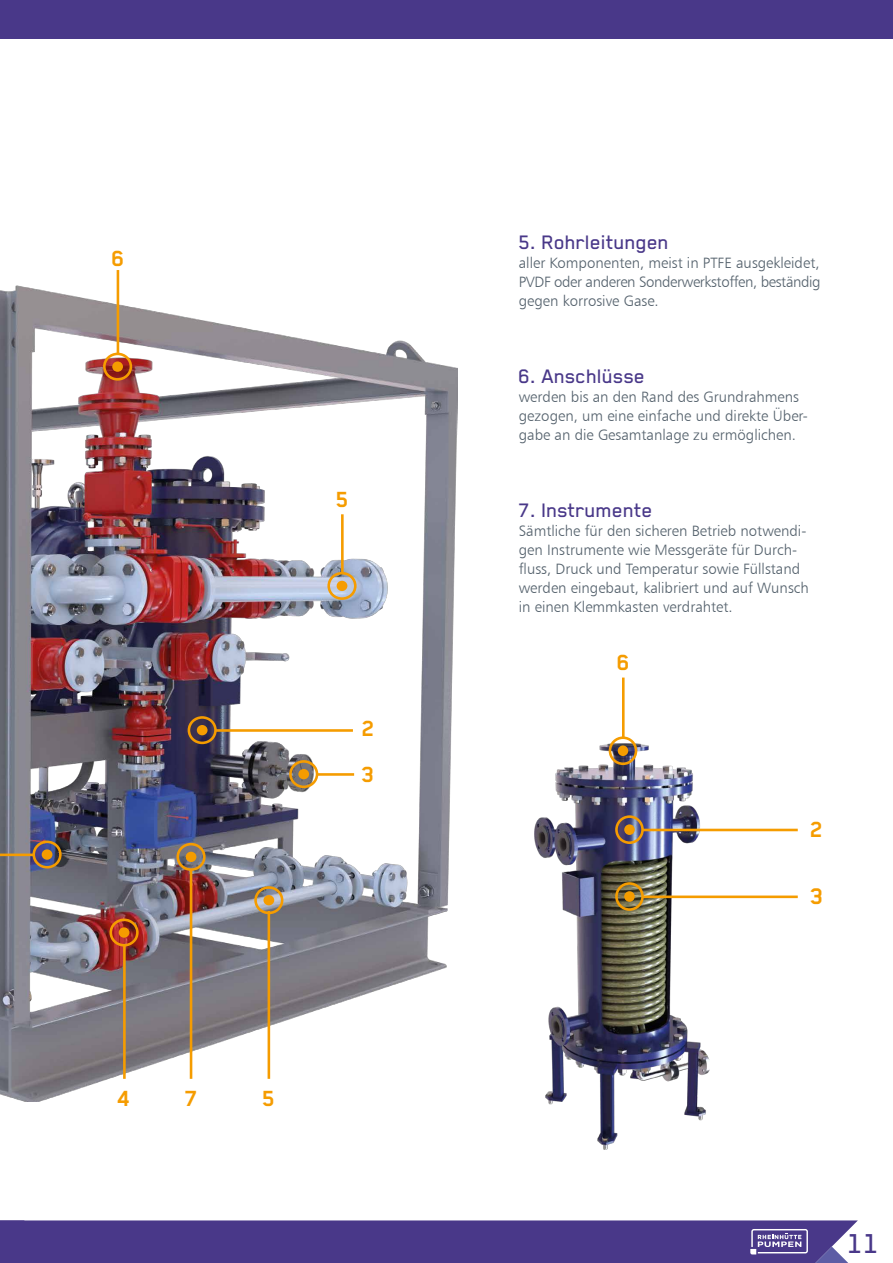
<style>
.page{position:relative;width:893px;height:1263px;background:#fff}
.page>*{position:absolute;margin:0;border:0;box-sizing:border-box;transform-origin:0 0}
.t1{font:500 31.5px "Blender Pro";color:#493889}
.t2{font:700 26.1px "Blender Pro";color:#f59c00}
.t3{font:700 25.35px "Blender Pro";color:#f59c00}
.t4{font:500 22.5px "Blender Pro";color:#493889}
.t5{font:15px/19.2px "Humanist 777 BT Light B";color:#54616c}
</style>
<div class="page">
<div style="left:0;top:0;width:893px;height:38px;background:#493889"></div>
<div style="left:0;top:1220px;width:858px;height:43px;background:#493889"></div>
<img style="left:534px;top:743px;width:176px;height:407px">
<div style="left:609px;top:736px;width:28px;height:29px;border:3px solid #f59c00;border-radius:50%"></div>
<div style="left:618px;top:745px;width:10px;height:11px;background:#f59c00;border-radius:50%"></div>
<hr style="left:622px;top:677px;width:3px;height:61px;background:#f59c00">
<div style="left:615px;top:882px;width:29px;height:29px;border:3px solid #f59c00;border-radius:50%"></div>
<div style="left:624px;top:891px;width:11px;height:11px;background:#f59c00;border-radius:50%"></div>
<hr style="left:642px;top:895px;width:156px;height:3px;background:#f59c00">
<div style="left:615px;top:815px;width:29px;height:29px;border:3px solid #f59c00;border-radius:50%"></div>
<div style="left:624px;top:824px;width:11px;height:11px;background:#f59c00;border-radius:50%"></div>
<hr style="left:642px;top:829px;width:156px;height:2px;background:#f59c00">
<img style="left:0;top:270px;width:457px;height:831px">
<div style="left:32px;top:840px;width:30px;height:28px;border:3px solid #f59c00;border-radius:50%"></div>
<div style="left:42px;top:849px;width:10px;height:11px;background:#f59c00;border-radius:50%"></div>
<hr style="left:0;top:853px;width:34px;height:3px;background:#f59c00">
<div style="left:109px;top:918px;width:30px;height:28px;border:3px solid #f59c00;border-radius:50%"></div>
<div style="left:119px;top:927px;width:10px;height:11px;background:#f59c00;border-radius:50%"></div>
<hr style="left:123px;top:945px;width:3px;height:134px;background:#f59c00">
<div style="left:176px;top:843px;width:30px;height:28px;border:3px solid #f59c00;border-radius:50%"></div>
<div style="left:186px;top:852px;width:10px;height:10px;background:#f59c00;border-radius:50%"></div>
<hr style="left:190px;top:869px;width:2px;height:210px;background:#f59c00">
<div style="left:103px;top:353px;width:29px;height:28px;border:3px solid #f59c00;border-radius:50%"></div>
<div style="left:112px;top:361px;width:11px;height:11px;background:#f59c00;border-radius:50%"></div>
<hr style="left:117px;top:270px;width:2px;height:84px;background:#f59c00">
<div style="left:327px;top:572px;width:30px;height:28px;border:3px solid #f59c00;border-radius:50%"></div>
<div style="left:337px;top:581px;width:10px;height:10px;background:#f59c00;border-radius:50%"></div>
<hr style="left:341px;top:514px;width:3px;height:59px;background:#f59c00">
<div style="left:289px;top:760px;width:29px;height:28px;border:3px solid #f59c00;border-radius:50%"></div>
<div style="left:298px;top:769px;width:11px;height:10px;background:#f59c00;border-radius:50%"></div>
<hr style="left:317px;top:773px;width:37px;height:3px;background:#f59c00">
<hr style="left:268px;top:911px;width:2px;height:168px;background:#f59c00">
<div style="left:254px;top:886px;width:29px;height:28px;border:3px solid #f59c00;border-radius:50%"></div>
<div style="left:263px;top:895px;width:11px;height:10px;background:#f59c00;border-radius:50%"></div>
<div style="left:188px;top:716px;width:29px;height:28px;border:3px solid #f59c00;border-radius:50%"></div>
<div style="left:197px;top:725px;width:11px;height:10px;background:#f59c00;border-radius:50%"></div>
<hr style="left:215px;top:729px;width:138px;height:3px;background:#f59c00">
<h3 class="t3" style="left:111px;top:245px;width:15px">6</h3>
<h3 class="t3" style="left:336px;top:486px;width:15px">5</h3>
<h3 class="t3" style="left:362px;top:714px;width:15px">2</h3>
<h3 class="t3" style="left:362px;top:760px;width:15px">3</h3>
<h3 class="t3" style="left:117px;top:1084px;width:15px">4</h3>
<h3 class="t3" style="left:184px;top:1084px;width:15px">7</h3>
<h3 class="t3" style="left:262px;top:1084px;width:15px">5</h3>
<h3 class="t4" style="left:519px;top:230px;width:152px">5. Rohrleitungen</h3>
<p class="t5" style="left:519px;top:253px;width:303px;text-align:justify">aller Komponenten, meist in PTFE ausgekleidet, PVDF oder anderen Sonderwerkstoffen, beständig gegen korrosive Gase.</p>
<h3 class="t4" style="left:519px;top:364px;width:128px">6. Anschlüsse</h3>
<p class="t5" style="left:519px;top:387px;width:291px">werden bis an den Rand des Grundrahmens gezogen, um eine einfache und direkte Über&shy;gabe an die Gesamtanlage zu ermöglichen.</p>
<h3 class="t4" style="left:519px;top:498px;width:136px">7. Instrumente</h3>
<p class="t5" style="left:519px;top:521px;width:292px">Sämtliche für den sicheren Betrieb notwendi&shy;gen Instrumente wie Messgeräte für Durch&shy;fluss, Druck und Temperatur sowie Füllstand werden eingebaut, kalibriert und auf Wunsch in einen Klemmkasten verdrahtet.</p>
<h3 class="t3" style="left:617px;top:649px;width:15px">6</h3>
<h3 class="t3" style="left:810px;top:816px;width:15px">2</h3>
<h2 class="t2" style="left:810px;top:882px;width:15px">3</h2>
<h1 class="t1" style="left:847px;top:1226px;width:34px">11</h1>
</div>
